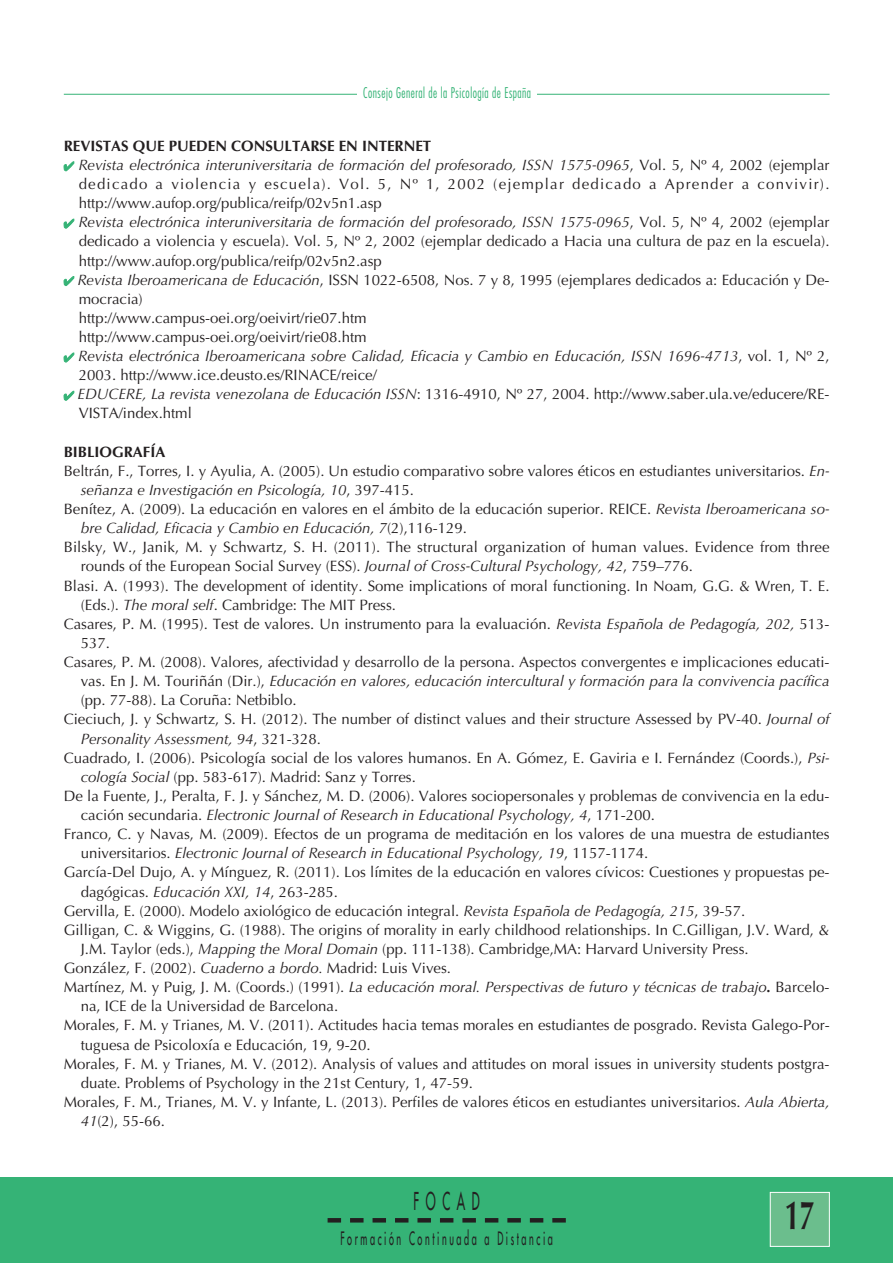
<style>
.page{position:relative;width:893px;height:1263px;background:#fff}
.page>*{position:absolute;margin:0;border:0;box-sizing:border-box;transform-origin:0 0}
.t1{font:700 40.5px "Optima";color:#231f20;scale:.67 1}
.t2{font:24px "Futura";letter-spacing:.55em;color:#231f20;scale:.5 1}
.t3{font:18px "Futura";letter-spacing:.29em;color:#231f20;scale:.5 1}
.t4{font:15px/19px "Optima";color:#231f20;text-align:justify}
.t5{font:italic 15px/19px "Optima";color:#231f20}
.t6{font:700 15px "Optima";color:#231f20}
.t7{font:300 condensed 14.4px "Futura";letter-spacing:.04em;color:#35b376;scale:.83 1}
.s1{color:#35b376}
.s2{font-style:italic}
.s3{font-style:normal}
.s4{font-weight:700}
</style>
<div class="page">
<div style="left:0;top:1178px;width:892px;height:85px;background:#35b376"></div>
<hr style="left:64px;top:94px;width:765px;height:1px;background:#35b376">
<svg style="left:341px;top:1218px;width:203px;height:5px"></svg>
<div style="left:327px;top:1218px;width:14px;height:5px;background:#231f20"></div>
<div style="left:552px;top:1218px;width:14px;height:5px;background:#231f20"></div>
<div style="left:770px;top:1193px;width:59px;height:53px;background:#6bbe8d"></div>
<div style="left:770px;top:1192px;width:59px;height:55px;border:1px solid #fff"></div>
<div style="left:357px;top:85px;width:180px;height:37px;background:#fff"></div>
<p class="t7" style="left:363px;top:87px;width:204px">Consejo General de la Psicología de España</p>
<p class="t6" style="left:64px;top:139px;width:369px">REVISTAS QUE PUEDEN CONSULTARSE EN INTERNET</p>
<p class="t4" style="left:79px;top:157px;width:752px;text-indent:-15px"><span class="s1">✔</span> <span class="s2">Revista electrónica interuniversitaria de formación del profesorado, ISSN 1575-0965</span>, Vol. 5, Nº 4, 2002 (ejemplar dedicado a violencia y escuela). Vol. 5, Nº 1, 2002 (ejemplar dedicado a Aprender a convivir). http://www.aufop.org/publica/reifp/02v5n1.asp</p>
<p class="t4" style="left:79px;top:214px;width:752px;text-indent:-15px"><span class="s1">✔</span> <span class="s2">Revista electrónica interuniversitaria de formación del profesorado, ISSN 1575-0965</span>, Vol. 5, Nº 4, 2002 (ejemplar dedicado a violencia y escuela). Vol. 5, Nº 2, 2002 (ejemplar dedicado a Hacia una cultura de paz en la escuela). http://www.aufop.org/publica/reifp/02v5n2.asp</p>
<p class="t4" style="left:79px;top:271px;width:752px;text-align:left;text-indent:-15px"><span class="s1">✔</span> <span class="s2">Revista Iberoamericana de Educación</span>, ISSN 1022-6508, Nos. 7 y 8, 1995 (ejemplares dedicados a: Educación y De&shy;mocracia)<br>http://www.campus-oei.org/oeivirt/rie07.htm<br>http://www.campus-oei.org/oeivirt/rie08.htm</p>
<p class="t5" style="left:79px;top:348px;width:752px;text-indent:-15px"><span class="s1">✔</span> Revista electrónica Iberoamericana sobre Calidad, Eficacia y Cambio en Educación, ISSN 1696-4713<span class="s3">, vol. 1, Nº 2,<br>2003. http://www.ice.deusto.es/RINACE/reice/</span></p>
<p class="t4" style="left:79px;top:386px;width:752px;text-indent:-15px"><span class="s1">✔</span> <span class="s2">EDUCERE, La revista venezolana de Educación ISSN</span>: 1316-4910, Nº 27, 2004. http://www.saber.ula.ve/educere/RE-<br>VISTA/index.html</p>
<p class="t6" style="left:64px;top:445px;width:103px">BIBLIOGRAFÍA</p>
<p class="t4" style="left:64px;top:463px;width:767px">Beltrán, F., Torres, I. y Ayulia, A. (2005). Un estudio comparativo sobre valores éticos en estudiantes universitarios. <span class="s2">En-</span></p>
<p class="t5" style="left:81px;top:482px;width:335px">señanza e Investigación en Psicología, 10<span class="s3">, 397-415.</span></p>
<p class="t4" style="left:64px;top:501px;width:767px">Benítez, A. (2009). La educación en valores en el ámbito de la educación superior. REICE. <span class="s2">Revista Iberoamericana so-</span></p>
<p class="t5" style="left:81px;top:520px;width:388px">bre Calidad, Eficacia y Cambio en Educación, 7<span class="s3">(2),116-129.</span></p>
<p class="t4" style="left:64px;top:539px;width:767px">Bilsky, W., Janik, M. y Schwartz, S. H. (2011). The structural organization of human values. Evidence from three</p>
<p class="t4" style="left:81px;top:558px;width:613px">rounds of the European Social Survey (ESS). <span class="s2">Journal of Cross-Cultural Psychology, 42</span>, 759–776.</p>
<p class="t4" style="left:64px;top:577px;width:767px">Blasi. A. (1993). The development of identity. Some implications of moral functioning. In Noam, G.G. &amp; Wren, T. E.</p>
<p class="t4" style="left:81px;top:597px;width:317px">(Eds.). <span class="s2">The moral self</span>. Cambridge: The MIT Press.</p>
<p class="t4" style="left:64px;top:616px;width:767px">Casares, P. M. (1995). Test de valores. Un instrumento para la evaluación. <span class="s2">Revista Española de Pedagogía, 202,</span> 513-</p>
<p class="t4" style="left:81px;top:635px;width:31px">537.</p>
<p class="t4" style="left:64px;top:654px;width:767px">Casares, P. M. (2008). Valores, afectividad y desarrollo de la persona. Aspectos convergentes e implicaciones educati-</p>
<p class="t5" style="left:81px;top:673px;width:750px"><span class="s3">vas. En J. M. Touriñán (Dir.),</span> Educación en valores, educación intercultural y formación para la convivencia pacífica</p>
<p class="t4" style="left:81px;top:692px;width:217px">(pp. 77-88). La Coruña: Netbiblo.</p>
<p class="t4" style="left:64px;top:711px;width:767px">Cieciuch, J. y Schwartz, S. H. (2012). The number of distinct values and their structure Assessed by PV-40. <span class="s2">Journal of</span></p>
<p class="t5" style="left:81px;top:730px;width:242px">Personality Assessment, 94<span class="s3">, 321-328.</span></p>
<p class="t4" style="left:64px;top:750px;width:767px">Cuadrado, I. (2006). Psicología social de los valores humanos. En A. Gómez, E. Gaviria e I. Fernández (Coords.), <span class="s2">Psi-</span></p>
<p class="t4" style="left:81px;top:769px;width:336px"><span class="s2">cología Social</span> (pp. 583-617). Madrid: Sanz y Torres.</p>
<p class="t4" style="left:64px;top:788px;width:767px">De la Fuente, J., Peralta, F. J. y Sánchez, M. D. (2006). Valores sociopersonales y problemas de convivencia en la edu-</p>
<p class="t5" style="left:81px;top:807px;width:575px"><span class="s3">cación secundaria.</span> Electronic Journal of Research in Educational Psychology, 4<span class="s3">, 171-200.</span></p>
<p class="t4" style="left:64px;top:826px;width:767px">Franco, C. y Navas, M. (2009). Efectos de un programa de meditación en los valores de una muestra de estudiantes</p>
<p class="t5" style="left:81px;top:845px;width:569px"><span class="s3">universitarios.</span> Electronic Journal of Research in Educational Psychology, 19<span class="s3">, 1157-1174.</span></p>
<p class="t4" style="left:64px;top:864px;width:767px">García-Del Dujo, A. y Mínguez, R. (2011). Los límites de la educación en valores cívicos: Cuestiones y propuestas pe-</p>
<p class="t4" style="left:81px;top:883px;width:258px">dagógicas. <span class="s2">Educación XXI, 14</span>, 263-285.</p>
<p class="t4" style="left:64px;top:903px;width:683px">Gervilla, E. (2000). Modelo axiológico de educación integral. <span class="s2">Revista Española de Pedagogía, 215</span>, 39-57.</p>
<p class="t4" style="left:64px;top:922px;width:767px">Gilligan, C. &amp; Wiggins, G. (1988). The origins of morality in early childhood relationships. In C.Gilligan, J.V. Ward, &amp;</p>
<p class="t4" style="left:81px;top:941px;width:669px">J.M. Taylor (eds.), <span class="s2">Mapping the Moral Domain</span> (pp. 111-138). Cambridge,MA: Harvard University Press.</p>
<p class="t4" style="left:64px;top:960px;width:389px">González, F. (2002). <span class="s2">Cuaderno a bordo.</span> Madrid: Luis Vives.</p>
<p class="t5" style="left:64px;top:979px;width:767px"><span class="s3">Martínez, M. y Puig, J. M. (Coords.) (1991).</span> La educación moral. Perspectivas de futuro y técnicas de trabajo<span class="s4">.</span> <span class="s3">Barcelo-</span></p>
<p class="t4" style="left:81px;top:998px;width:259px">na, ICE de la Universidad de Barcelona.</p>
<p class="t4" style="left:64px;top:1017px;width:767px">Morales, F. M. y Trianes, M. V. (2011). Actitudes hacia temas morales en estudiantes de posgrado. Revista Galego-Por-</p>
<p class="t4" style="left:81px;top:1036px;width:291px">tuguesa de Psicoloxía e Educación, 19, 9-20.</p>
<p class="t4" style="left:64px;top:1056px;width:767px">Morales, F. M. y Trianes, M. V. (2012). Analysis of values and attitudes on moral issues in university students postgra-</p>
<p class="t4" style="left:81px;top:1075px;width:393px">duate. Problems of Psychology in the 21st Century, 1, 47-59.</p>
<p class="t4" style="left:64px;top:1094px;width:767px">Morales, F. M., Trianes, M. V. y Infante, L. (2013). Perfiles de valores éticos en estudiantes universitarios. <span class="s2">Aula Abierta,</span></p>
<p class="t4" style="left:81px;top:1113px;width:86px"><span class="s2">41</span>(2), 55-66.</p>
<h2 class="t2" style="left:413px;top:1189px;width:134px">FOCAD</h2>
<p class="t3" style="left:340px;top:1230px;width:426px">Formación Continuada a Distancia</p>
<h1 class="t1" style="left:784px;top:1199px;width:46px">17</h1>
</div>
